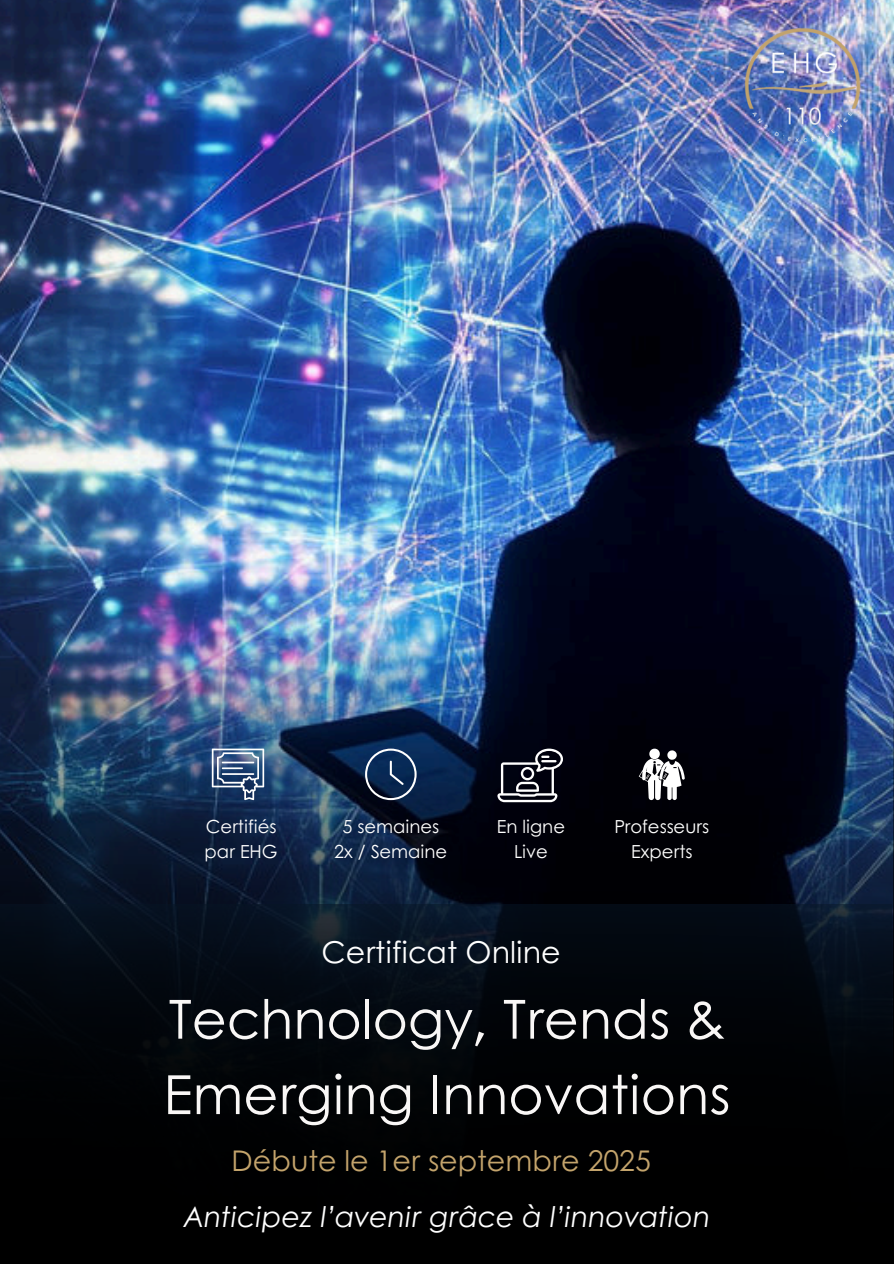
<style>
.page{position:relative;width:894px;height:1264px;background:#fff}
.page>*{position:absolute;margin:0;border:0;box-sizing:border-box;transform-origin:0 0}
.t1{font:54px/75.3px "Century Gothic";color:#f9f7f6}
.t2{font:30px "Century Gothic";color:#fff}
.t3{font:italic 28.5px "Century Gothic";color:#fff}
.t4{font:28.5px "Century Gothic";color:#c4a46c}
.t5{font:18px/24.8px "Century Gothic";color:#fff;text-align:center}
</style>
<div class="page">
<hr style="left:893px;top:0;width:1px;height:1204px;background:#bfbfbf">
<img style="left:0;top:0;width:893px;height:552px">
<img style="left:709px;top:0;width:184px;height:184px">
<img style="left:0;top:552px;width:893px;height:711px">
<svg style="left:212px;top:748px;width:52px;height:52px;background:#5f7596"></svg>
<svg style="left:365px;top:748px;width:51px;height:52px;background:#2a4366"></svg>
<svg style="left:497px;top:748px;width:65px;height:54px"></svg>
<svg style="left:638px;top:748px;width:46px;height:52px"></svg>
<p class="t5" style="left:204px;top:814px;width:75px;text-align:left">Certifiés par EHG</p>
<p class="t5" style="left:334px;top:814px;width:114px">5 semaines<br>2x / Semaine</p>
<p class="t5" style="left:497px;top:814px;width:70px">En ligne<br>Live</p>
<p class="t5" style="left:614px;top:814px;width:96px">Professeurs<br>Experts</p>
<h2 class="t2" style="left:321px;top:933px;width:241px">Certificat Online</h2>
<h1 class="t1" style="left:163px;top:980px;width:568px">Technology, Trends &amp;<br>Emerging Innovations</h1>
<h3 class="t4" style="left:231px;top:1142px;width:420px">Débute le 1er septembre 2025</h3>
<h3 class="t3" style="left:184px;top:1199px;width:527px">Anticipez l’avenir grâce à l’innovation</h3>
</div>
